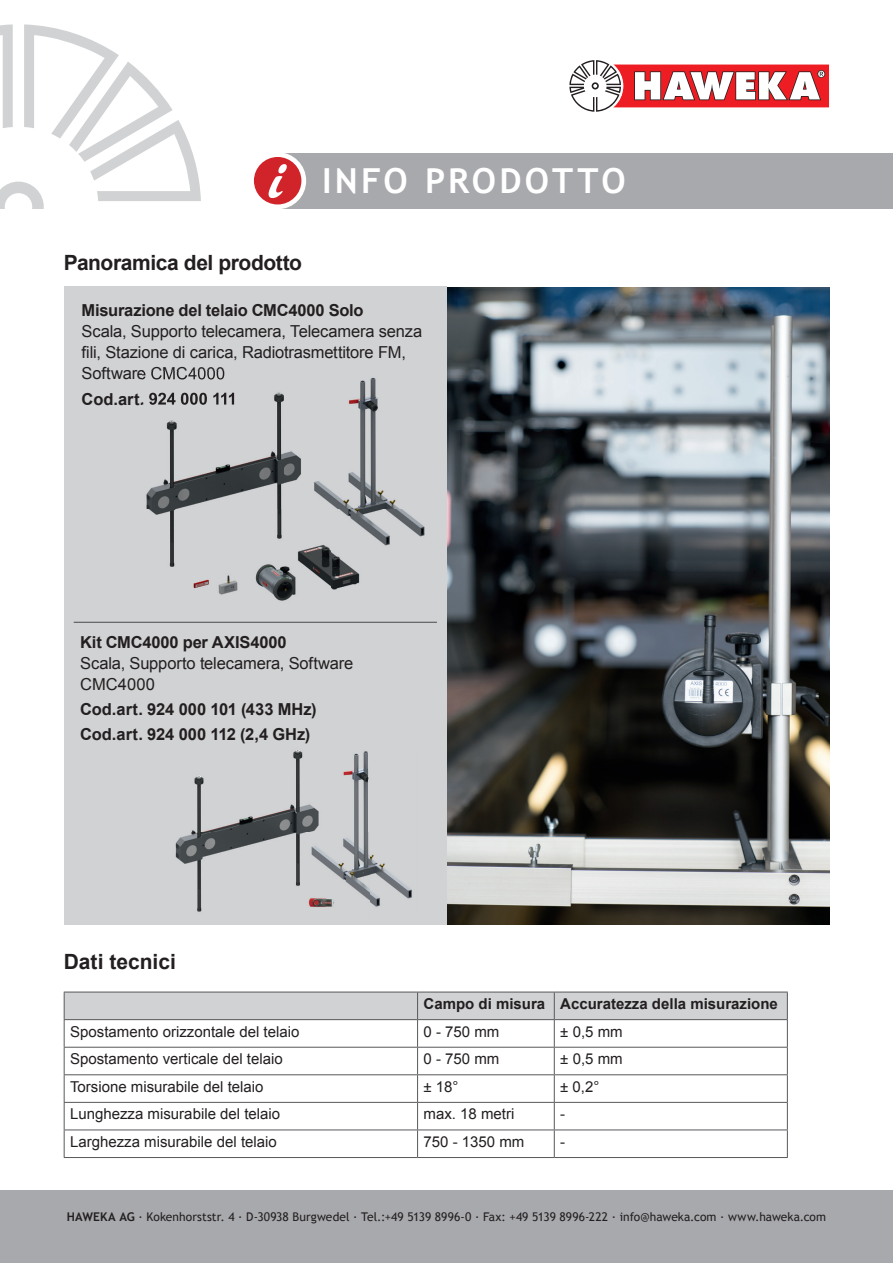
<style>
.page{position:relative;width:893px;height:1263px;background:#fff}
.page>*{position:absolute;margin:0;border:0;box-sizing:border-box;transform-origin:0 0}
.t1{font:700 34.5px "Trebuchet MS";letter-spacing:.09em;color:#fff}
.t2{font:700 21px "Arial";letter-spacing:-.015em;color:#231f20}
.t3{font:16.5px/21px "Arial";letter-spacing:-.01em;color:#231f20}
.t4{font:700 16.5px/25.2px "Arial";letter-spacing:-.01em;color:#231f20}
.t5{font:15px "Arial";color:#231f20}
.t6{font:700 15px "Arial";color:#231f20}
.t7{font:12px "Trebuchet MS";letter-spacing:.005em;color:#231f20}
.s1{font-weight:700}
</style>
<div class="page">
<svg style="left:0;top:24px;width:201px;height:184px"></svg>
<div style="left:276px;top:153px;width:617px;height:55px;background:#a8a9ad"></div>
<div style="left:249px;top:152px;width:57px;height:57px;background:#fff;border-radius:50%"></div>
<div style="left:254px;top:157px;width:47px;height:47px;background:#d1232a;border-radius:50%"></div>
<svg style="left:268px;top:164px;width:19px;height:34px"></svg>
<svg style="left:569px;top:60px;width:260px;height:52px"></svg>
<div style="left:0;top:1191px;width:893px;height:72px;background:#a8a9ad"></div>
<svg style="left:64px;top:992px;width:724px;height:165px"></svg>
<hr style="left:64px;top:1157px;width:354px;height:1px;background:#57585a">
<hr style="left:418px;top:1157px;width:136px;height:1px;background:#57585a">
<hr style="left:554px;top:1157px;width:234px;height:1px;background:#57585a">
<img style="left:446px;top:287px;width:383px;height:638px">
<div style="left:64px;top:287px;width:382px;height:638px;background:#d1d2d4"></div>
<img style="left:142px;top:371px;width:283px;height:230px">
<img style="left:142px;top:371px;width:82px;height:8px">
<img style="left:142px;top:392px;width:92px;height:13px">
<img style="left:175px;top:750px;width:237px;height:162px">
<hr style="left:74px;top:622px;width:363px;height:1px;background:#57585a">
<h1 class="t1" style="left:322px;top:159px;width:305px">INFO PRODOTTO</h1>
<h2 class="t2" style="left:64px;top:249px;width:240px">Panoramica del prodotto</h2>
<p class="t4" style="left:82px;top:298px;width:283px">Misurazione del telaio CMC4000 Solo</p>
<p class="t3" style="left:82px;top:321px;width:342px">Scala, Supporto telecamera, Telecamera senza fili, Stazione di carica, Radiotrasmettitore FM,<br>Software CMC4000</p>
<p class="t4" style="left:80px;top:630px;width:208px">Kit CMC4000 per AXIS4000</p>
<p class="t3" style="left:80px;top:653px;width:275px">Scala, Supporto telecamera, Software<br>CMC4000</p>
<p class="t4" style="left:80px;top:697px;width:238px">Cod.art. 924 000 101 (433 MHz)<br>Cod.art. 924 000 112 (2,4 GHz)</p>
<h2 class="t2" style="left:64px;top:947px;width:114px">Dati tecnici</h2>
<p class="t6" style="left:424px;top:994px;width:356px">Campo di misura Accuratezza della misurazione</p>
<p class="t5" style="left:70px;top:1021px;width:231px">Spostamento orizzontale del telaio</p>
<p class="t5" style="left:424px;top:1021px;width:77px">0 - 750 mm</p>
<p class="t5" style="left:560px;top:1021px;width:64px">± 0,5 mm</p>
<p class="t5" style="left:70px;top:1049px;width:214px">Spostamento verticale del telaio</p>
<p class="t5" style="left:424px;top:1049px;width:77px">0 - 750 mm</p>
<p class="t5" style="left:560px;top:1049px;width:64px">± 0,5 mm</p>
<p class="t5" style="left:70px;top:1076px;width:195px">Torsione misurabile del telaio</p>
<p class="t5" style="left:423px;top:1076px;width:37px">± 18°</p>
<p class="t5" style="left:560px;top:1076px;width:41px">± 0,2°</p>
<p class="t5" style="left:70px;top:1104px;width:212px">Lunghezza misurabile del telaio</p>
<p class="t5" style="left:423px;top:1104px;width:92px">max. 18 metri</p>
<p class="t5" style="left:560px;top:1104px;width:6px">-</p>
<p class="t5" style="left:70px;top:1132px;width:208px">Larghezza misurabile del telaio</p>
<p class="t5" style="left:423px;top:1132px;width:102px">750 - 1350 mm</p>
<p class="t5" style="left:560px;top:1132px;width:6px">-</p>
<p class="t7" style="left:67px;top:1209px;width:761px"><span class="s1">HAWEKA AG</span> · Kokenhorststr. 4 · D-30938 Burgwedel · Tel.:+49 5139 8996-0 · Fax: +49 5139 8996-222 · info@haweka.com · www.haweka.com</p>
</div>
